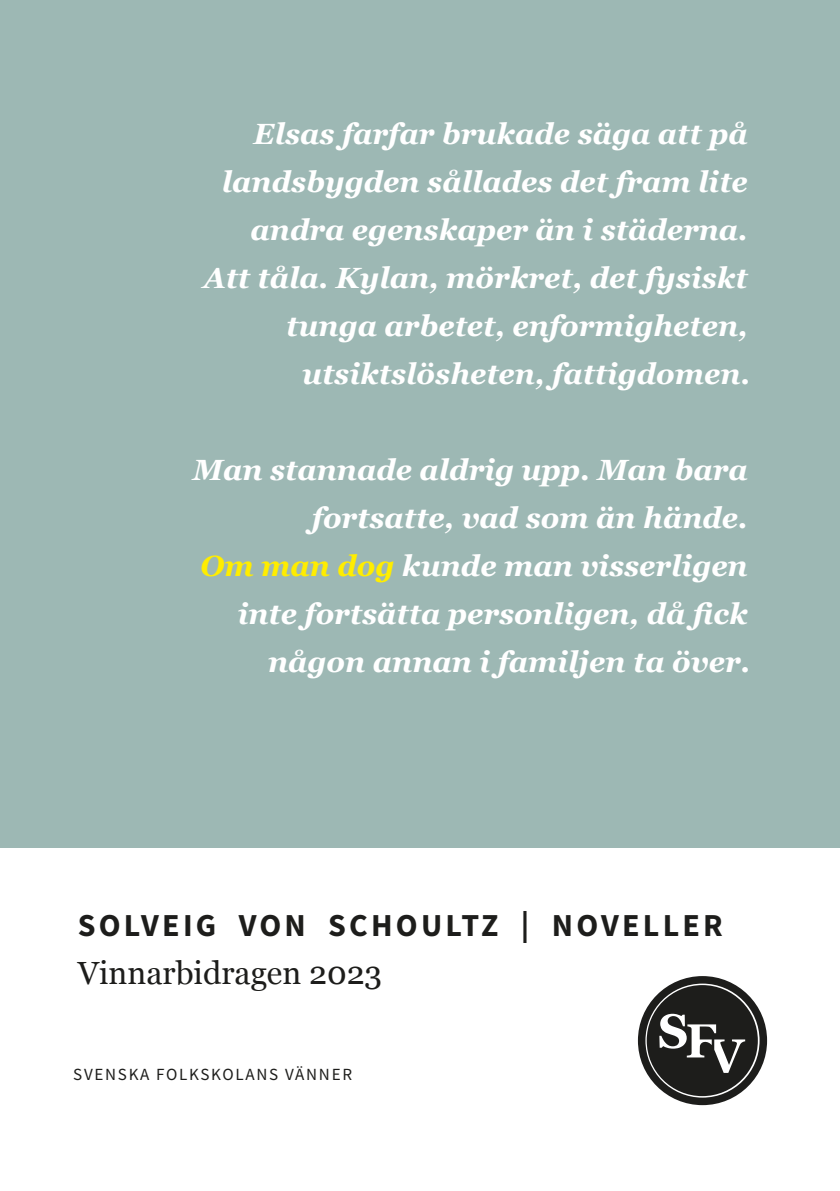
<style>
.page{position:relative;width:840px;height:1191px;background:#fff}
.page>*{position:absolute;margin:0;border:0;box-sizing:border-box;transform-origin:0 0}
.t1{font:700 32px "Source Sans Pro";letter-spacing:.1em;color:#1d1d1b}
.t2{font:32px "Georgia";color:#1d1d1b}
.t3{font:italic 700 29.2px/48px "Georgia";color:#fff;text-align:right}
.t4{font:17px "Source Sans Pro";letter-spacing:.1em;color:#1d1d1b}
.s1{color:#ffed00}
</style>
<div class="page">
<div style="left:0;top:0;width:839px;height:848px;background:#9db8b4"></div>
<svg style="left:637px;top:976px;width:129px;height:129px"></svg>
<p class="t3" style="left:203px;top:112px;width:548px">Elsas farfar brukade säga att på landsbygden sållades det fram lite andra egenskaper än i städerna.<br>Att tåla. Kylan, mörkret, det fysiskt tunga arbetet, enformigheten, utsiktslösheten, fattigdomen.</p>
<p class="t3" style="left:193px;top:448px;width:558px">Man stannade aldrig upp. Man bara fortsatte, vad som än hände.<br><span class="s1">Om man dog</span> kunde man visserligen inte fortsätta personligen, då fick någon annan i familjen ta över.</p>
<p class="t1" style="left:78px;top:912px;width:646px">SOLVEIG VON SCHOULTZ | NOVELLER</p>
<p class="t2" style="left:78px;top:960px;width:306px">Vinnarbidragen 2023</p>
<p class="t4" style="left:73px;top:1067px;width:280px">SVENSKA FOLKSKOLANS VÄNNER</p>
</div>
